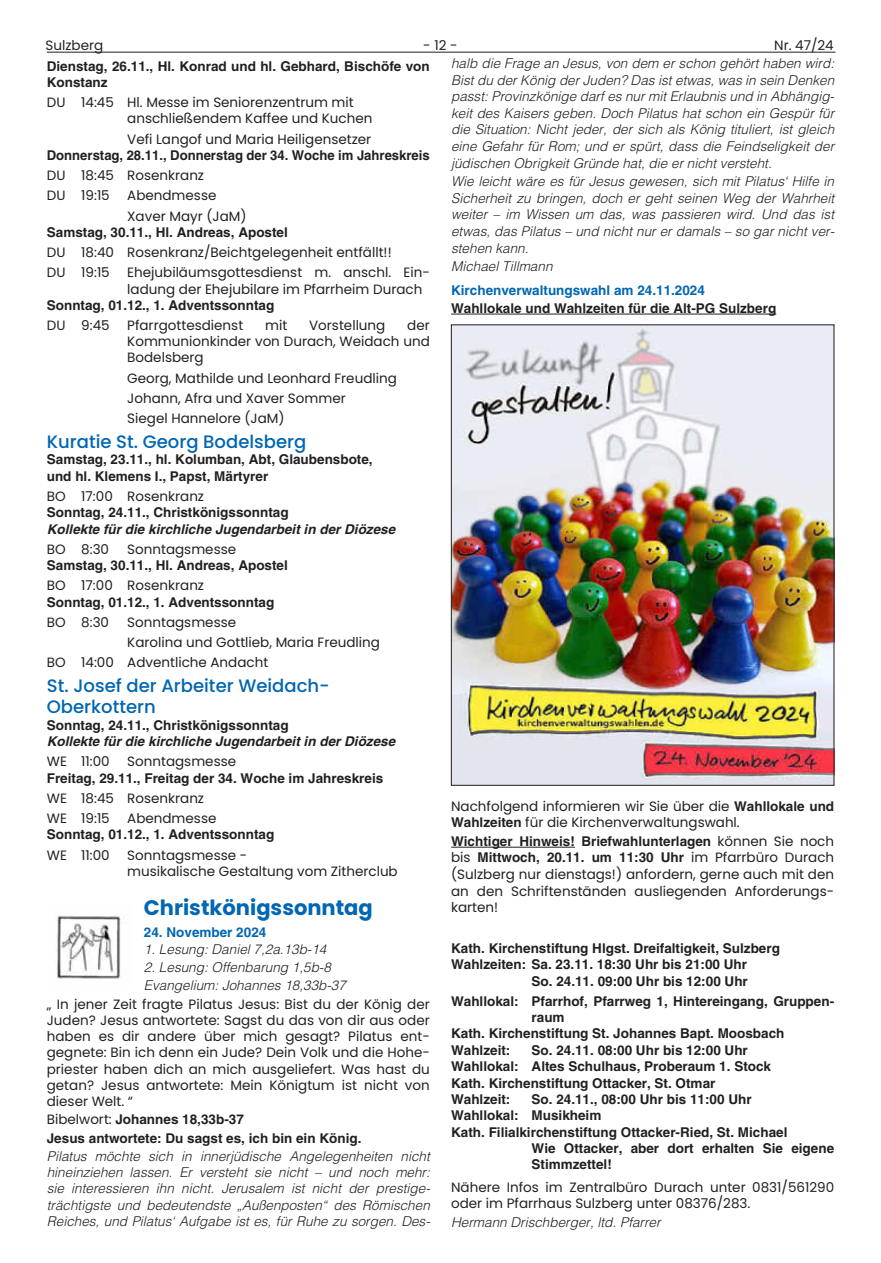
<style>
.page{position:relative;width:881px;height:1263px;background:#fff}
.page>*{position:absolute;margin:0;border:0;box-sizing:border-box;transform-origin:0 0}
.t1{font:700 21px "Poppins";color:#0166b3}
.t2{font:500 18px/21px "Poppins";color:#0166b3}
.t3{font:13.5px/16.2px "Poppins";color:#231f20}
.t4{font:700 13.5px/16.4px "Helvetica LT";color:#231f20}
.t5{font:italic 300 13.5px/16.5px "Helvetica LT";color:#231f20;text-align:justify}
.t6{font:italic 700 13.5px "Helvetica LT";color:#231f20}
.t7{font:700 13.5px "Helvetica LT";color:#0166b3}
.s1{font-family:"Helvetica LT";font-weight:700}
.s2{font-family:"Poppins";font-weight:400}
</style>
<div class="page">
<hr style="left:47px;top:52px;width:788px;height:1px;background:#231f20">
<hr style="left:451px;top:314px;width:325px;height:1px;background:#231f20">
<hr style="left:451px;top:847px;width:123px;height:1px;background:#231f20">
<img style="left:453px;top:327px;width:378px;height:456px">
<img style="left:56px;top:915px;width:68px;height:64px">
<p class="t3" style="left:45px;top:38px;width:59px">Sulzberg</p>
<p class="t3" style="left:423px;top:38px;width:36px">- 12 -</p>
<p class="t3" style="left:773px;top:38px;width:61px">Nr. 47/24</p>
<p class="t5" style="left:451px;top:55px;width:384px">halb die Frage an Jesus, von dem er schon gehört haben wird:<br>Bist du der König der Juden? Das ist etwas, was in sein Denken passt: Provinzkönige darf es nur mit Erlaubnis und in Abhängig&shy;keit des Kaisers geben. Doch Pilatus hat schon ein Gespür für die Situation: Nicht jeder, der sich als König tituliert, ist gleich eine Gefahr für Rom; und er spürt, dass die Feindseligkeit der jüdischen Obrigkeit Gründe hat, die er nicht versteht.</p>
<p class="t5" style="left:451px;top:173px;width:385px">Wie leicht wäre es für Jesus gewesen, sich mit Pilatus‘ Hilfe in Sicherheit zu bringen, doch er geht seinen Weg der Wahrheit weiter – im Wissen um das, was passieren wird. Und das ist etwas, das Pilatus – und nicht nur er damals – so gar nicht ver&shy;stehen kann.</p>
<p class="t5" style="left:451px;top:258px;width:103px">Michael Tillmann</p>
<p class="t7" style="left:451px;top:282px;width:255px">Kirchenverwaltungswahl am 24.11.2024</p>
<p class="t4" style="left:451px;top:300px;width:326px">Wahllokale und Wahlzeiten für die Alt-PG Sulzberg</p>
<p class="t4" style="left:47px;top:58px;width:384px">Dienstag, 26.11., Hl. Konrad und hl. Gebhard, Bischöfe von<br>Konstanz</p>
<p class="t3" style="left:127px;top:94px;width:246px;text-indent:-80px">DU 14:45 Hl. Messe im Seniorenzentrum mit anschließendem Kaffee und Kuchen</p>
<p class="t3" style="left:127px;top:131px;width:245px">Vefi Langof und Maria Heiligensetzer</p>
<p class="t4" style="left:47px;top:147px;width:384px">Donnerstag, 28.11., Donnerstag der 34. Woche im Jahreskreis</p>
<p class="t3" style="left:47px;top:165px;width:159px;line-height:20.1px">DU 18:45 Rosenkranz<br>DU 19:15</p>
<p class="t3" style="left:127px;top:186px;width:121px;line-height:20.1px">Abendmesse<br>Xaver Mayr (JaM)</p>
<p class="t4" style="left:47px;top:224px;width:242px">Samstag, 30.11., Hl. Andreas, Apostel</p>
<p class="t3" style="left:47px;top:242px;width:346px;line-height:20.1px">DU 18:40 Rosenkranz/Beichtgelegenheit entfällt!!<br>DU 19:15</p>
<p class="t3" style="left:127px;top:265px;width:304px">Ehejubiläumsgottesdienst m. anschl. Ein&shy;ladung der Ehejubilare im Pfarrheim Durach</p>
<p class="t4" style="left:47px;top:297px;width:229px">Sonntag, 01.12., 1. Adventssonntag</p>
<p class="t3" style="left:47px;top:317px;width:64px">DU 9:45</p>
<p class="t3" style="left:127px;top:317px;width:117px">Pfarrgottesdienst</p>
<p class="t3" style="left:265px;top:317px;width:24px">mit</p>
<p class="t3" style="left:309px;top:317px;width:78px">Vorstellung</p>
<p class="t3" style="left:127px;top:317px;width:304px;text-align:justify;text-indent:280px">der Kommunionkinder von Durach, Weidach und Bodelsberg</p>
<p class="t3" style="left:127px;top:368px;width:271px;line-height:20.1px">Georg, Mathilde und Leonhard Freudling<br>Johann, Afra und Xaver Sommer<br>Siegel Hannelore (JaM)</p>
<h2 class="t2" style="left:47px;top:431px;width:261px">Kuratie St. Georg Bodelsberg</h2>
<p class="t4" style="left:47px;top:451px;width:327px">Samstag, 23.11., hl. Kolumban, Abt, Glaubensbote, und hl. Klemens I., Papst, Märtyrer</p>
<p class="t3" style="left:47px;top:488px;width:159px">BO 17:00 Rosenkranz</p>
<p class="t4" style="left:47px;top:504px;width:243px">Sonntag, 24.11., Christkönigssonntag</p>
<p class="t6" style="left:47px;top:521px;width:350px">Kollekte für die kirchliche Jugendarbeit in der Diözese</p>
<p class="t3" style="left:47px;top:541px;width:64px">BO 8:30</p>
<p class="t3" style="left:127px;top:541px;width:110px">Sonntagsmesse</p>
<p class="t4" style="left:47px;top:557px;width:242px">Samstag, 30.11., Hl. Andreas, Apostel</p>
<p class="t3" style="left:47px;top:578px;width:159px">BO 17:00 Rosenkranz</p>
<p class="t4" style="left:47px;top:594px;width:229px">Sonntag, 01.12., 1. Adventssonntag</p>
<p class="t3" style="left:47px;top:614px;width:64px">BO 8:30</p>
<p class="t3" style="left:127px;top:614px;width:110px">Sonntagsmesse</p>
<p class="t3" style="left:127px;top:634px;width:254px">Karolina und Gottlieb, Maria Freudling</p>
<p class="t3" style="left:47px;top:654px;width:223px">BO 14:00 Adventliche Andacht</p>
<h2 class="t2" style="left:47px;top:675px;width:284px">St. Josef der Arbeiter Weidach-<br>Oberkottern</h2>
<p class="t4" style="left:47px;top:716px;width:243px">Sonntag, 24.11., Christkönigssonntag</p>
<p class="t6" style="left:47px;top:733px;width:350px">Kollekte für die kirchliche Jugendarbeit in der Diözese</p>
<p class="t3" style="left:47px;top:753px;width:64px">WE 11:00</p>
<p class="t3" style="left:127px;top:753px;width:110px">Sonntagsmesse</p>
<p class="t4" style="left:47px;top:769px;width:338px">Freitag, 29.11., Freitag der 34. Woche im Jahreskreis</p>
<p class="t3" style="left:47px;top:788px;width:159px;line-height:20.1px">WE 18:45 Rosenkranz<br>WE 19:15</p>
<p class="t3" style="left:451px;top:798px;width:384px">Nachfolgend informieren wir Sie über die <span class="s1">Wahllokale und<br>Wahlzeiten</span> für die Kirchenverwaltungswahl.</p>
<p class="t4" style="left:451px;top:833px;width:384px">Wichtiger Hinweis! Briefwahlunterlagen <span class="s2">können Sie noch bis</span> Mittwoch, 20.11. um 11:30 Uhr <span class="s2">im Pfarrbüro Durach</span></p>
<p class="t3" style="left:451px;top:866px;width:384px;text-align:justify">(Sulzberg nur dienstags!) anfordern, gerne auch mit den an den Schriftenständen ausliegenden Anforderungs&shy;karten!</p>
<p class="t4" style="left:451px;top:939px;width:330px">Kath. Kirchenstiftung Hlgst. Dreifaltigkeit, Sulzberg</p>
<p class="t4" style="left:451px;top:956px;width:297px">Wahlzeiten: Sa. 23.11. 18:30 Uhr bis 21:00 Uhr</p>
<p class="t4" style="left:531px;top:972px;width:218px">So. 24.11. 09:00 Uhr bis 12:00 Uhr</p>
<p class="t4" style="left:451px;top:992px;width:384px">Wahllokal: Pfarrhof, Pfarrweg 1, Hintereingang, Gruppen-</p>
<p class="t4" style="left:531px;top:1009px;width:35px">raum</p>
<p class="t4" style="left:451px;top:1025px;width:335px">Kath. Kirchenstiftung St. Johannes Bapt. Moosbach</p>
<p class="t4" style="left:451px;top:1041px;width:61px">Wahlzeit:</p>
<p class="t3" style="left:127px;top:810px;width:91px">Abendmesse</p>
<p class="t4" style="left:47px;top:826px;width:229px">Sonntag, 01.12., 1. Adventssonntag</p>
<p class="t3" style="left:47px;top:847px;width:64px">WE 11:00</p>
<p class="t3" style="left:127px;top:847px;width:272px">Sonntagsmesse -<br>musikalische Gestaltung vom Zitherclub</p>
<h1 class="t1" style="left:144px;top:895px;width:230px">Christkönigssonntag</h1>
<p class="t7" style="left:144px;top:923px;width:124px">24. November 2024</p>
<p class="t5" style="left:144px;top:941px;width:184px">1. Lesung: Daniel 7,2a.13b-14</p>
<p class="t5" style="left:144px;top:958px;width:203px;line-height:18.3px">2. Lesung: Offenbarung 1,5b-8<br>Evangelium: Johannes 18,33b-37</p>
<p class="t3" style="left:47px;top:996px;width:384px;text-align:justify">„ In jener Zeit fragte Pilatus Jesus: Bist du der König der Juden? Jesus antwortete: Sagst du das von dir aus oder haben es dir andere über mich gesagt? Pilatus ent&shy;gegnete: Bin ich denn ein Jude? Dein Volk und die Hohe&shy;priester haben dich an mich ausgeliefert. Was hast du getan? Jesus antwortete: Mein Königtum ist nicht von dieser Welt. “</p>
<p class="t4" style="left:47px;top:1110px;width:316px;line-height:18.3px"><span class="s2">Bibelwort:</span> Johannes 18,33b-37<br>Jesus antwortete: Du sagst es, ich bin ein König.</p>
<p class="t5" style="left:47px;top:1148px;width:385px">Pilatus möchte sich in innerjüdische Angelegenheiten nicht hineinziehen lassen. Er versteht sie nicht – und noch mehr: sie interessieren ihn nicht. Jerusalem ist nicht der prestige&shy;trächtigste und bedeutendste „Außenposten“ des Römischen Reiches, und Pilatus‘ Aufgabe ist es, für Ruhe zu sorgen. Des-</p>
<p class="t4" style="left:451px;top:1041px;width:321px;text-indent:80px">So. 24.11. 08:00 Uhr bis 12:00 Uhr Wahllokal: Altes Schulhaus, Proberaum 1. Stock Kath. Kirchenstiftung Ottacker, St. Otmar Wahlzeit:</p>
<p class="t4" style="left:531px;top:1091px;width:221px">So. 24.11., 08:00 Uhr bis 11:00 Uhr</p>
<p class="t4" style="left:451px;top:1107px;width:152px">Wahllokal: Musikheim</p>
<p class="t4" style="left:451px;top:1124px;width:338px">Kath. Filialkirchenstiftung Ottacker-Ried, St. Michael</p>
<p class="t4" style="left:531px;top:1140px;width:304px">Wie Ottacker, aber dort erhalten Sie eigene</p>
<p class="t4" style="left:531px;top:1156px;width:82px">Stimmzettel!</p>
<p class="t3" style="left:451px;top:1178px;width:384px">Nähere Infos im Zentralbüro Durach unter 0831/561290 oder im Pfarrhaus Sulzberg unter 08376/283.</p>
<p class="t5" style="left:451px;top:1213px;width:211px">Hermann Drischberger, ltd. Pfarrer</p>
</div>
